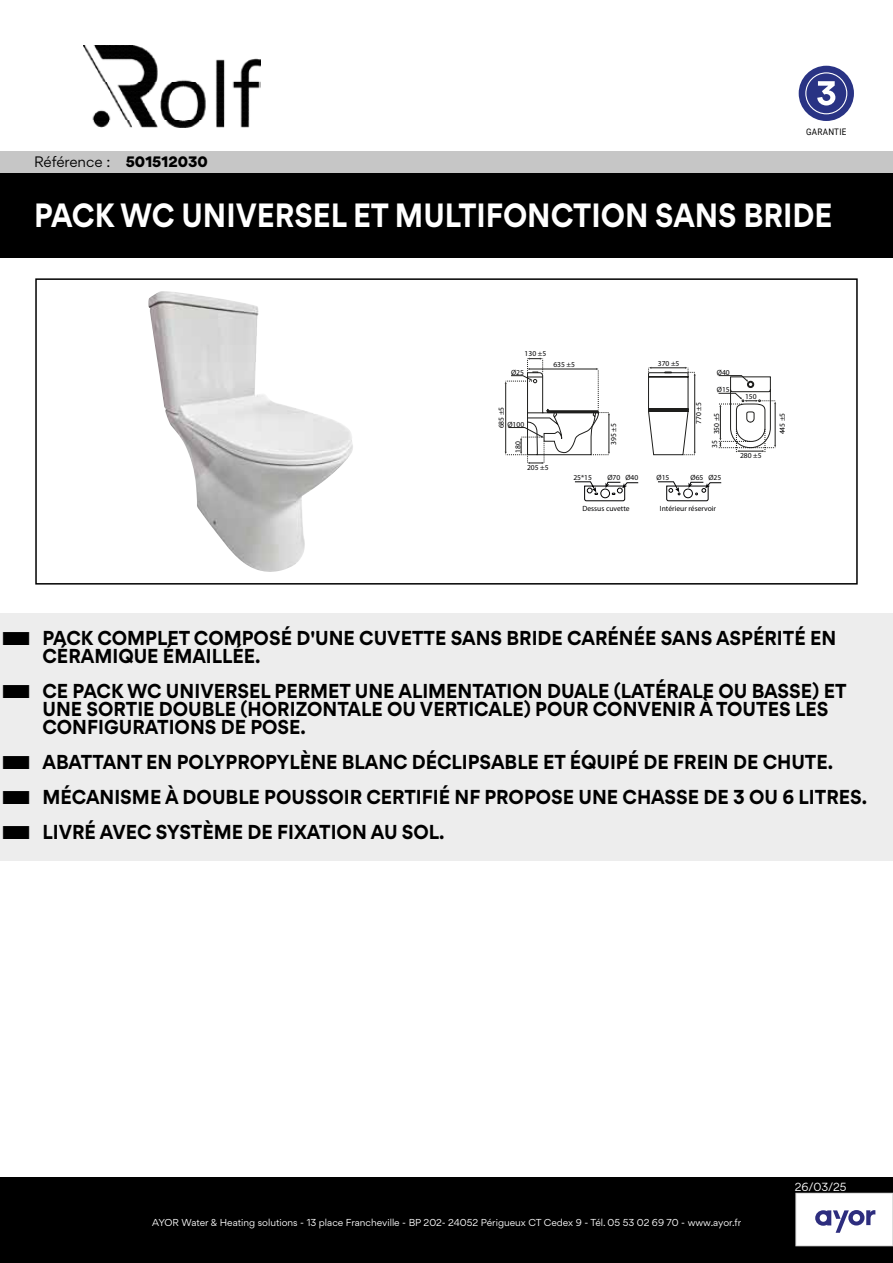
<style>
.page{position:relative;width:893px;height:1263px;background:#fff}
.page>*{position:absolute;margin:0;border:0;box-sizing:border-box;transform-origin:0 0}
.t1{font:700 30px "Gordita";color:#fff;scale:.9 1}
.t2{font:700 18px/18px "Gordita";color:#000;scale:.95 1}
.t3{font:13.5px "Gordita";letter-spacing:-.005em;color:#000}
.t4{font:10.5px "Gordita";color:#fff}
.t5{font:9px "Gordita";color:#fff}
.t6{font:9px "Roboto";letter-spacing:.035em;color:#000;scale:.9 1}
.t7{font:7.5px "Myriad Pro";color:#020203}
.s1{font-weight:900}
</style>
<div class="page">
<svg style="left:505px;top:358px;width:105px;height:106px"></svg>
<svg style="left:648px;top:367px;width:48px;height:88px"></svg>
<svg style="left:718px;top:375px;width:58px;height:77px"></svg>
<svg style="left:574px;top:481px;width:148px;height:20px"></svg>
<div style="left:0;top:1178px;width:893px;height:85px;background:#000"></div>
<div style="left:796px;top:1193px;width:97px;height:53px;background:#fff"></div>
<div style="left:795px;top:1193px;width:98px;height:53px;border:1px solid #dadada"></div>
<img style="left:148px;top:291px;width:205px;height:281px">
<div style="left:0;top:172px;width:893px;height:85px;background:#000"></div>
<div style="left:799px;top:66px;width:55px;height:55px;background:#293384;border-radius:50%"></div>
<svg style="left:805px;top:72px;width:42px;height:42px"></svg>
<div style="left:35px;top:278px;width:823px;height:307px;border:2px solid #000"></div>
<div style="left:0;top:613px;width:893px;height:72px;background:#ededed"></div>
<div style="left:0;top:666px;width:893px;height:90px;background:#ededed"></div>
<div style="left:0;top:737px;width:893px;height:54px;background:#ededed"></div>
<div style="left:0;top:773px;width:893px;height:53px;background:#ededed"></div>
<div style="left:0;top:808px;width:893px;height:53px;background:#ededed"></div>
<svg style="left:815px;top:1210px;width:60px;height:23px"></svg>
<img style="left:84px;top:46px;width:176px;height:82px">
<div style="left:0;top:151px;width:893px;height:21px;background:#c6c6c6"></div>
<p class="t3" style="left:34px;top:152px;width:175px">Référence : <span class="s1">501512030</span></p>
<p class="t6" style="left:806px;top:125px;width:46px">GARANTIE</p>
<h1 class="t1" style="left:34px;top:191px;width:889px">PACK WC UNIVERSEL ET MULTIFONCTION SANS BRIDE</h1>
<p class="t7" style="left:525px;top:349px;width:23px">130 ±5</p>
<p class="t7" style="left:511px;top:368px;width:14px">Ø25</p>
<p class="t7" style="left:497px;top:428px;width:23px;rotate:-90deg">685 ±5</p>
<p class="t7" style="left:507px;top:419px;width:18px">Ø100</p>
<p class="t7" style="left:513px;top:453px;width:13px;rotate:-90deg">180</p>
<p class="t7" style="left:553px;top:360px;width:23px">635 ±5</p>
<p class="t7" style="left:527px;top:463px;width:23px">205 ±5</p>
<p class="t7" style="left:609px;top:445px;width:23px;rotate:-90deg">395 ±5</p>
<p class="t7" style="left:658px;top:358px;width:23px">370 ±5</p>
<p class="t7" style="left:694px;top:424px;width:23px;rotate:-90deg">770 ±5</p>
<p class="t7" style="left:717px;top:368px;width:14px">Ø40</p>
<p class="t7" style="left:717px;top:385px;width:14px">Ø15</p>
<p class="t7" style="left:712px;top:448px;width:37px;rotate:-90deg">35 350 ±5</p>
<p class="t7" style="left:778px;top:434px;width:23px;rotate:-90deg">445 ±5</p>
<p class="t7" style="left:740px;top:450px;width:23px">280 ±5</p>
<p class="t7" style="left:745px;top:392px;width:13px">150</p>
<p class="t7" style="left:573px;top:473px;width:20px">25*15</p>
<p class="t7" style="left:607px;top:473px;width:32px">Ø70 Ø40</p>
<p class="t7" style="left:656px;top:473px;width:14px">Ø15</p>
<p class="t7" style="left:690px;top:473px;width:32px">Ø65 Ø25</p>
<p class="t7" style="left:582px;top:504px;width:49px">Dessus cuvette</p>
<p class="t7" style="left:660px;top:504px;width:58px">Intérieur réservoir</p>
<p class="t2" style="left:43px;top:629px;width:837px">PACK COMPLET COMPOSÉ D'UNE CUVETTE SANS BRIDE CARÉNÉE SANS ASPÉRITÉ EN<br>CÉRAMIQUE ÉMAILLÉE.</p>
<p class="t2" style="left:43px;top:682px;width:848px">CE PACK WC UNIVERSEL PERMET UNE ALIMENTATION DUALE (LATÉRALE OU BASSE) ET<br>UNE SORTIE DOUBLE (HORIZONTALE OU VERTICALE) POUR CONVENIR À TOUTES LES<br>CONFIGURATIONS DE POSE.</p>
<p class="t2" style="left:43px;top:745px;width:870px;line-height:35px">ABATTANT EN POLYPROPYLÈNE BLANC DÉCLIPSABLE ET ÉQUIPÉ DE FREIN DE CHUTE.<br>MÉCANISME À DOUBLE POUSSOIR CERTIFIÉ NF PROPOSE UNE CHASSE DE 3 OU 6 LITRES.<br>LIVRÉ AVEC SYSTÈME DE FIXATION AU SOL.</p>
<p class="t5" style="left:152px;top:1216px;width:590px">AYOR Water &amp; Heating solutions - 13 place Francheville - BP 202- 24052 Périgueux CT Cedex 9 - Tél. 05 53 02 69 70 - www.ayor.fr</p>
<p class="t4" style="left:795px;top:1179px;width:53px">26/03/25</p>
</div>
